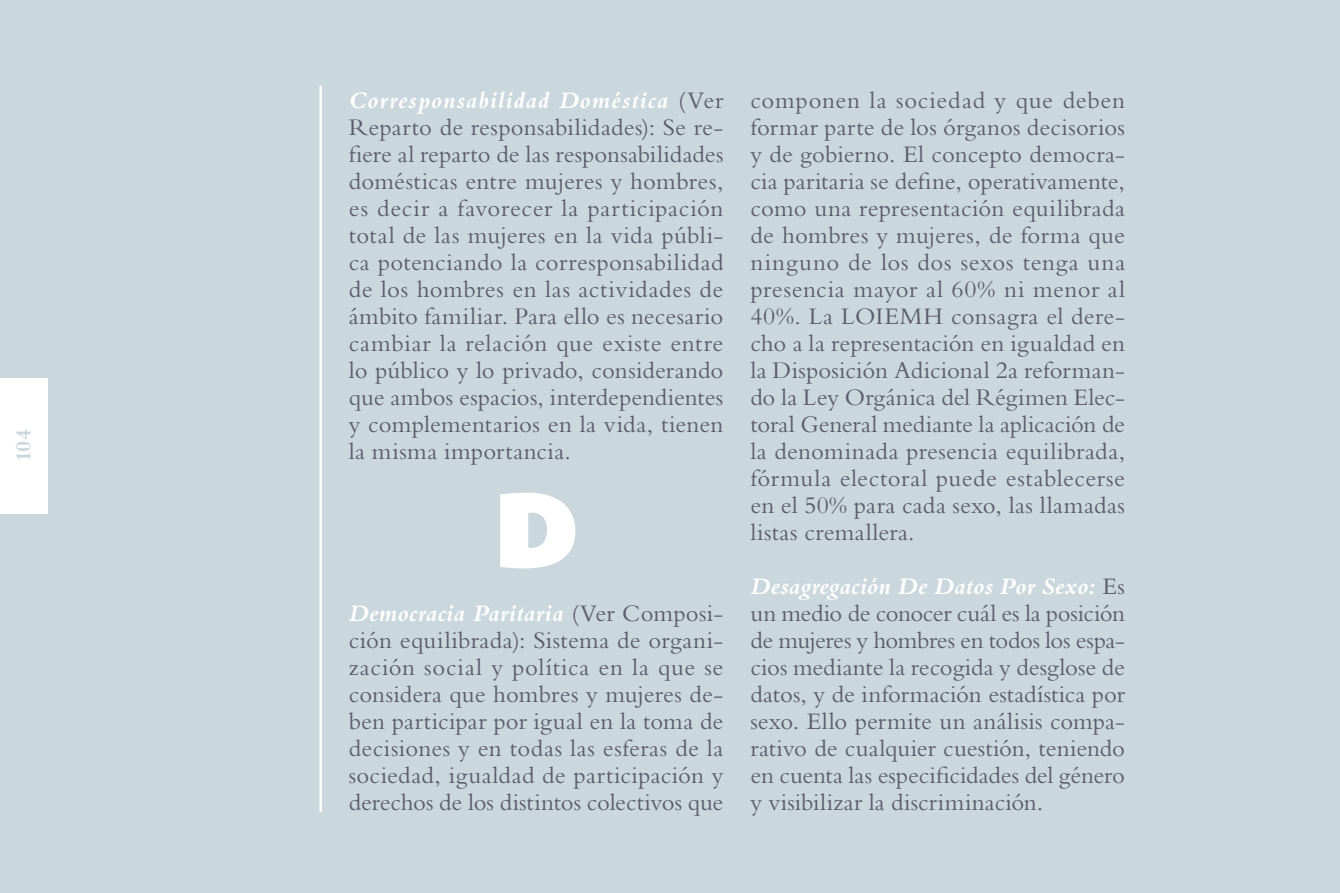
<style>
.page{position:relative;width:1340px;height:893px;background:#fff}
.page>*{position:absolute;margin:0;border:0;box-sizing:border-box;transform-origin:0 0}
.t1{font:108px "Bemio";color:#fff}
.t2{font:24.75px/27px "Bembo Std";letter-spacing:.015em;color:#5a5d6a;text-align:justify}
.t3{font:700 22.5px "Bembo Std";color:#cad8de}
.s1{font-weight:700;font-style:italic;color:#fff}
</style>
<div class="page">
<div style="left:0;top:0;width:1339px;height:893px;background:#cad8de"></div>
<div style="left:0;top:379px;width:48px;height:135px;background:#fff"></div>
<hr style="left:319px;top:86px;width:3px;height:726px;background:#fff">
<p class="t3" style="left:11px;top:462px;width:35px;rotate:-90deg">104</p>
<p class="t2" style="left:349px;top:86px;width:376px"><span class="s1">Corresponsabilidad Doméstica</span> (Ver Reparto de responsabilidades): Se re&shy;fiere al reparto de las responsabilidades domésticas entre mujeres y hombres, es decir a favorecer la participación total de las mujeres en la vida públi&shy;ca potenciando la corresponsabilidad de los hombres en las actividades de ámbito familiar. Para ello es necesario cambiar la relación que existe entre lo público y lo privado, considerando que ambos espacios, interdependientes y complementarios en la vida, tienen la misma importancia.</p>
<h1 class="t1" style="left:494px;top:444px;width:86px">D</h1>
<p class="t2" style="left:349px;top:599px;width:376px"><span class="s1">Democracia Paritaria</span> (Ver Composi&shy;ción equilibrada): Sistema de organi&shy;zación social y política en la que se considera que hombres y mujeres de&shy;ben participar por igual en la toma de decisiones y en todas las esferas de la sociedad, igualdad de participación y derechos de los distintos colectivos que</p>
<p class="t2" style="left:750px;top:86px;width:376px">componen la sociedad y que deben formar parte de los órganos decisorios y de gobierno. El concepto democra&shy;cia paritaria se define, operativamente, como una representación equilibrada de hombres y mujeres, de forma que ninguno de los dos sexos tenga una presencia mayor al 60% ni menor al 40%. La LOIEMH consagra el dere&shy;cho a la representación en igualdad en la Disposición Adicional 2a reforman&shy;do la Ley Orgánica del Régimen Elec&shy;toral General mediante la aplicación de la denominada presencia equilibrada, fórmula electoral puede establecerse en el 50% para cada sexo, las llamadas listas cremallera.</p>
<p class="t2" style="left:750px;top:572px;width:376px"><span class="s1">Desagregación De Datos Por Sexo:</span> Es un medio de conocer cuál es la posición de mujeres y hombres en todos los espa&shy;cios mediante la recogida y desglose de datos, y de información estadística por sexo. Ello permite un análisis compa&shy;rativo de cualquier cuestión, teniendo en cuenta las especificidades del género y visibilizar la discriminación.</p>
</div>
